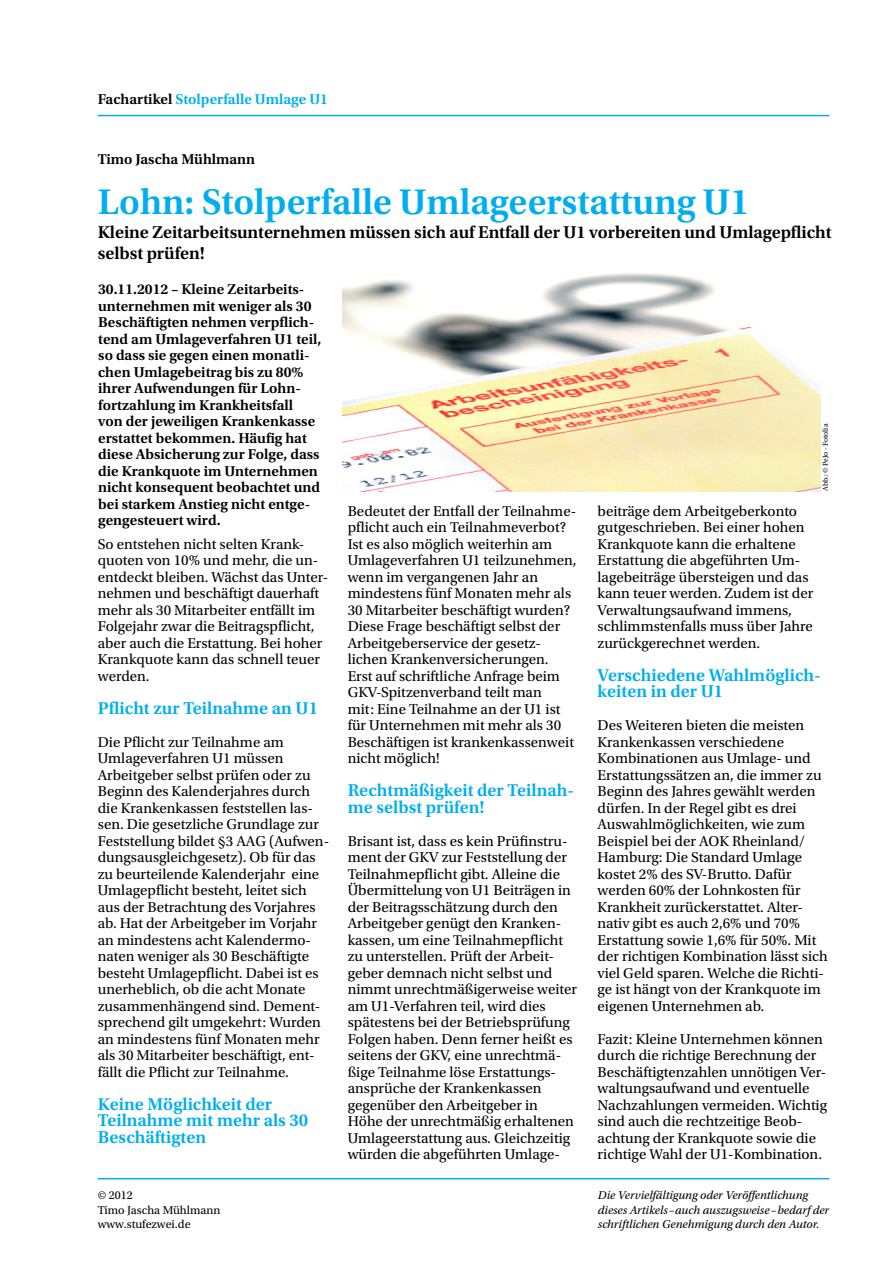
<style>
.page{position:relative;width:893px;height:1263px;background:#fff}
.page>*{position:absolute;margin:0;border:0;box-sizing:border-box;transform-origin:0 0}
.t1{font:600 37.5px "Utopia Std";color:#00aeef}
.t2{font:600 18px/16.5px "Utopia Std";color:#00aeef}
.t3{font:600 18px "Utopia Std";letter-spacing:-.005em;color:#000}
.t4{font:15px/16.5px "Utopia Std";color:#000}
.t5{font:600 15px/16.5px "Utopia Std";color:#000}
.t6{font:600 15px "Utopia Std";color:#00aeef}
.t7{font:italic 12px/14.4px "Utopia Std";color:#000}
.t8{font:12px "Utopia Std";color:#000}
.t9{font:7.5px "Utopia Std";color:#000}
.s1{color:#000}
</style>
<div class="page">
<img style="left:343px;top:211px;width:478px;height:280px">
<hr style="left:98px;top:1178px;width:731px;height:1px;background:#00aeef">
<hr style="left:98px;top:115px;width:731px;height:1px;background:#00aeef">
<p class="t6" style="left:98px;top:91px;width:232px"><span class="s1">Fachartikel</span> Stolperfalle Umlage U1</p>
<p class="t5" style="left:98px;top:151px;width:159px">Timo Jascha Mühlmann</p>
<p class="t1" style="left:98px;top:181px;width:653px">Lohn: Stolperfalle Umlageerstattung U1</p>
<p class="t3" style="left:98px;top:222px;width:735px">Kleine Zeitarbeitsunternehmen müssen sich auf Entfall der U1 vorbereiten und Umlagepflicht</p>
<p class="t3" style="left:98px;top:243px;width:109px">selbst prüfen!</p>
<p class="t5" style="left:98px;top:281px;width:225px">30.11.2012 – Kleine Zeitarbeits&shy;unternehmen mit weniger als 30<br>Beschäftigten nehmen verpflich&shy;tend am Umlageverfahren U1 teil, so dass sie gegen einen monatli&shy;chen Umlagebeitrag bis zu 80% ihrer Aufwendungen für Lohn&shy;fortzahlung im Krankheitsfall von der jeweiligen Krankenkasse erstattet bekommen. Häufig hat diese Absicherung zur Folge, dass die Krankquote im Unternehmen nicht konsequent beobachtet und bei starkem Anstieg nicht entge&shy;gengesteuert wird.</p>
<p class="t9" style="left:821px;top:491px;width:69px;rotate:-90deg">Abb.: © PeJo - Fotolia</p>
<p class="t4" style="left:348px;top:503px;width:230px">Bedeutet der Entfall der Teilnahme&shy;pflicht auch ein Teilnahmeverbot?<br>Ist es also möglich weiterhin am<br>Umlageverfahren U1 teilzunehmen, wenn im vergangenen Jahr an mindestens fünf Monaten mehr als<br>30 Mitarbeiter beschäftigt wurden?<br>Diese Frage beschäftigt selbst der<br>Arbeitgeberservice der gesetz&shy;lichen Krankenversicherungen.<br>Erst auf schriftliche Anfrage beim<br>GKV-Spitzenverband teilt man<br>mit: Eine Teilnahme an der U1 ist für Unternehmen mit mehr als 30<br>Beschäftigen ist krankenkassenweit nicht möglich!</p>
<p class="t2" style="left:348px;top:782px;width:228px">Rechtmäßigkeit der Teilnah&shy;me selbst prüfen!</p>
<p class="t4" style="left:348px;top:833px;width:231px">Brisant ist, dass es kein Prüfinstru&shy;ment der GKV zur Feststellung der Teilnahmepflicht gibt. Alleine die Übermittelung von U1 Beiträgen in der Beitragsschätzung durch den Arbeitgeber genügt den Kranken&shy;kassen, um eine Teilnahmepflicht zu unterstellen. Prüft der Arbeit&shy;geber demnach nicht selbst und nimmt unrechtmäßigerweise weiter am U1-Verfahren teil, wird dies spätestens bei der Betriebsprüfung Folgen haben. Denn ferner heißt es seitens der GKV, eine unrechtmä&shy;ßige Teilnahme löse Erstattungs&shy;ansprüche der Krankenkassen gegenüber den Arbeitgeber in Höhe der unrechtmäßig erhaltenen Umlageerstattung aus. Gleichzeitig würden die abgeführten Umlage-</p>
<p class="t4" style="left:598px;top:503px;width:217px">beiträge dem Arbeitgeberkonto gutgeschrieben. Bei einer hohen<br>Krankquote kann die erhaltene<br>Erstattung die abgeführten Um&shy;lagebeiträge übersteigen und das kann teuer werden. Zudem ist der<br>Verwaltungsaufwand immens, schlimmstenfalls muss über Jahre zurückgerechnet werden.</p>
<p class="t2" style="left:598px;top:667px;width:225px">Verschiedene Wahlmöglich&shy;keiten in der U1</p>
<p class="t4" style="left:598px;top:718px;width:232px">Des Weiteren bieten die meisten<br>Krankenkassen verschiedene<br>Kombinationen aus Umlage- und<br>Erstattungssätzen an, die immer zu<br>Beginn des Jahres gewählt werden dürfen. In der Regel gibt es drei<br>Auswahlmöglichkeiten, wie zum<br>Beispiel bei der AOK Rheinland/<br>Hamburg: Die Standard Umlage kostet 2% des SV-Brutto. Dafür werden 60% der Lohnkosten für<br>Krankheit zurückerstattet. Alter&shy;nativ gibt es auch 2,6% und 70%<br>Erstattung sowie 1,6% für 50%. Mit der richtigen Kombination lässt sich viel Geld sparen. Welche die Richti&shy;ge ist hängt von der Krankquote im eigenen Unternehmen ab.</p>
<p class="t4" style="left:598px;top:1031px;width:231px">Fazit: Kleine Unternehmen können durch die richtige Berechnung der Beschäftigtenzahlen unnötigen Ver&shy;waltungsaufwand und eventuelle Nachzahlungen vermeiden. Wichtig sind auch die rechtzeitige Beob&shy;achtung der Krankquote sowie die richtige Wahl der U1-Kombination.</p>
<p class="t4" style="left:98px;top:536px;width:232px">So entstehen nicht selten Krank&shy;quoten von 10% und mehr, die un&shy;entdeckt bleiben. Wächst das Unter&shy;nehmen und beschäftigt dauerhaft mehr als 30 Mitarbeiter entfällt im<br>Folgejahr zwar die Beitragspflicht, aber auch die Erstattung. Bei hoher<br>Krankquote kann das schnell teuer werden.</p>
<p class="t2" style="left:98px;top:700px;width:222px">Pflicht zur Teilnahme an U1</p>
<p class="t4" style="left:98px;top:734px;width:233px">Die Pflicht zur Teilnahme am Umlageverfahren U1 müssen Arbeitgeber selbst prüfen oder zu Beginn des Kalenderjahres durch die Krankenkassen feststellen las&shy;sen. Die gesetzliche Grundlage zur Feststellung bildet §3 AAG (Aufwen&shy;dungsausgleichgesetz). Ob für das zu beurteilende Kalenderjahr eine Umlagepflicht besteht, leitet sich aus der Betrachtung des Vorjahres ab. Hat der Arbeitgeber im Vorjahr an mindestens acht Kalendermo&shy;naten weniger als 30 Beschäftigte besteht Umlagepflicht. Dabei ist es unerheblich, ob die acht Monate zusammenhängend sind. Dement&shy;sprechend gilt umgekehrt: Wurden an mindestens fünf Monaten mehr als 30 Mitarbeiter beschäftigt, ent&shy;fällt die Pflicht zur Teilnahme.</p>
<p class="t2" style="left:98px;top:1096px;width:212px">Keine Möglichkeit der<br>Teilnahme mit mehr als 30<br>Beschäftigten</p>
<p class="t8" style="left:98px;top:1189px;width:37px">© 2012</p>
<p class="t8" style="left:98px;top:1203px;width:124px">Timo Jascha Mühlmann</p>
<p class="t8" style="left:98px;top:1218px;width:94px">www.stufezwei.de</p>
<p class="t7" style="left:598px;top:1188px;width:233px">Die Vervielfältigung oder Veröffentlichung dieses Artikels – auch auszugsweise – bedarf der schriftlichen Genehmigung durch den Autor.</p>
</div>
